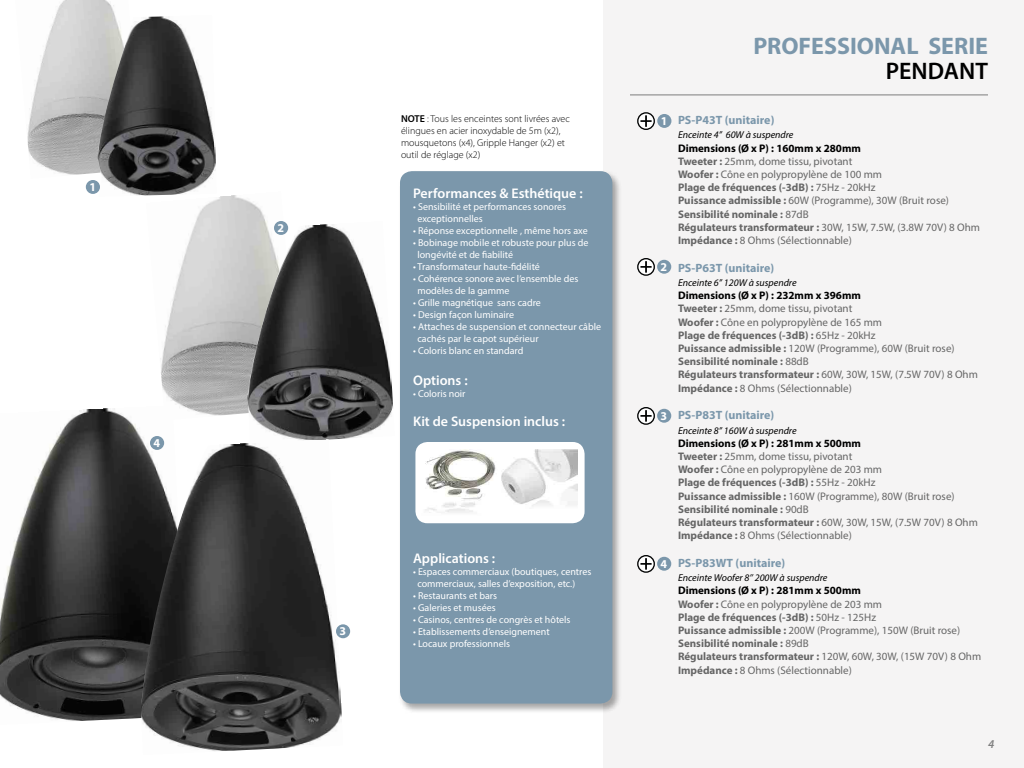
<style>
.page{position:relative;width:1024px;height:768px;background:#fff}
.page>*{position:absolute;margin:0;border:0;box-sizing:border-box;transform-origin:0 0}
.t1{font:700 24px "Myriad Pro";color:#7b97ab}
.t2{font:600 24px "Myriad Pro";color:#000}
.t3{font:600 14px "Myriad Pro";color:#fff}
.t4{font:700 12px "Myriad Pro";color:#7b97ab}
.t5{font:700 12px "Myriad Pro";color:#fff}
.t6{font:italic 600 12px "Myriad Pro";color:#808080}
.t7{font:11px/13.2px "Myriad Pro";color:#666}
.t8{font:10px/12px "Myriad Pro";color:#fff}
.t9{font:300 10px/12px "Myriad Pro";color:#000}
.t10{font:italic 10px "Myriad Pro";color:#000}
.s1{font-weight:600}
.s2{font-weight:700;color:#000}
.s3{font-weight:700}
</style>
<div class="page">
<div style="left:603px;top:0;width:421px;height:768px;background:#f5f4f4"></div>
<hr style="left:630px;top:95px;width:358px;height:1px;background:#000">
<div style="left:657px;top:114px;width:14px;height:14px;background:#7b97ab;border-radius:50%"></div>
<div style="left:657px;top:260px;width:14px;height:14px;background:#7b97ab;border-radius:50%"></div>
<div style="left:657px;top:409px;width:14px;height:14px;background:#7b97ab;border-radius:50%"></div>
<div style="left:657px;top:557px;width:14px;height:14px;background:#7b97ab;border-radius:50%"></div>
<svg style="left:638px;top:113px;width:16px;height:16px"></svg>
<div style="left:637px;top:112px;width:18px;height:18px;border:1px solid #010202;border-radius:50%"></div>
<svg style="left:640px;top:115px;width:12px;height:12px"></svg>
<svg style="left:638px;top:259px;width:16px;height:16px"></svg>
<div style="left:637px;top:258px;width:18px;height:18px;border:1px solid #010202;border-radius:50%"></div>
<svg style="left:640px;top:261px;width:12px;height:12px"></svg>
<svg style="left:638px;top:408px;width:16px;height:16px"></svg>
<div style="left:637px;top:407px;width:18px;height:18px;border:1px solid #010202;border-radius:50%"></div>
<svg style="left:640px;top:410px;width:12px;height:12px"></svg>
<svg style="left:638px;top:556px;width:16px;height:16px"></svg>
<div style="left:637px;top:555px;width:18px;height:18px;border:1px solid #010202;border-radius:50%"></div>
<svg style="left:640px;top:558px;width:12px;height:12px"></svg>
<div style="left:398px;top:170px;width:224px;height:544px;background:#000;opacity:.34"></div>
<div style="left:400px;top:171px;width:212px;height:533px;background:#7b97ab;border-radius:12px"></div>
<div style="left:415px;top:442px;width:170px;height:81px;background:#fff;border-radius:12px"></div>
<img style="left:425px;top:449px;width:152px;height:64px">
<img style="left:27px;top:0;width:88px;height:175px">
<img style="left:160px;top:195px;width:106px;height:221px">
<img style="left:0;top:405px;width:188px;height:316px">
<img style="left:98px;top:15px;width:119px;height:182px">
<img style="left:247px;top:221px;width:146px;height:218px">
<img style="left:141px;top:439px;width:202px;height:312px">
<div style="left:86px;top:180px;width:14px;height:14px;background:#7b97ab;border-radius:50%"></div>
<div style="left:274px;top:221px;width:14px;height:14px;background:#7b97ab;border-radius:50%"></div>
<div style="left:336px;top:624px;width:14px;height:14px;background:#7b97ab;border-radius:50%"></div>
<div style="left:150px;top:436px;width:14px;height:14px;background:#7b97ab;border-radius:50%"></div>
<p class="t5" style="left:89px;top:179px;width:8px">1</p>
<p class="t5" style="left:154px;top:435px;width:8px">4</p>
<p class="t5" style="left:278px;top:220px;width:8px">2</p>
<p class="t5" style="left:340px;top:623px;width:8px">3</p>
<p class="t9" style="left:401px;top:113px;width:170px"><span class="s1">NOTE</span> : Tous les enceintes sont livrées avec élingues en acier inoxydable de 5m (x2), mousquetons (x4), Gripple Hanger (x2) et outil de réglage (x2)</p>
<p class="t3" style="left:413px;top:185px;width:171px">Performances &amp; Esthétique :</p>
<p class="t8" style="left:417px;top:201px;width:150px;text-indent:-4px">• Sensibilité et performances sonores exceptionnelles</p>
<p class="t8" style="left:413px;top:225px;width:176px">• Réponse exceptionnelle , même hors axe</p>
<p class="t8" style="left:417px;top:237px;width:173px;text-indent:-4px">• Bobinage mobile et robuste pour plus de longévité et de fiabilité</p>
<p class="t8" style="left:413px;top:261px;width:128px">• Transformateur haute-fidélité</p>
<p class="t8" style="left:417px;top:273px;width:162px;text-indent:-4px">• Cohérence sonore avec l’ensemble des modèles de la gamme</p>
<p class="t8" style="left:413px;top:297px;width:129px">• Grille magnétique sans cadre</p>
<p class="t8" style="left:413px;top:309px;width:102px">• Design façon luminaire</p>
<p class="t8" style="left:417px;top:321px;width:185px;text-indent:-4px">• Attaches de suspension et connecteur câble cachés par le capot supérieur</p>
<p class="t8" style="left:413px;top:345px;width:112px">• Coloris blanc en standard</p>
<p class="t3" style="left:413px;top:372px;width:56px">Options :</p>
<p class="t8" style="left:413px;top:388px;width:54px">• Coloris noir</p>
<p class="t3" style="left:413px;top:413px;width:154px">Kit de Suspension inclus :</p>
<p class="t3" style="left:413px;top:549px;width:84px">Applications :</p>
<p class="t8" style="left:417px;top:565px;width:176px;text-indent:-4px">• Espaces commerciaux (boutiques, centres commerciaux, salles d’exposition, etc.)</p>
<p class="t8" style="left:413px;top:589px;width:86px">• Restaurants et bars</p>
<p class="t8" style="left:413px;top:601px;width:84px">• Galeries et musées</p>
<p class="t8" style="left:413px;top:613px;width:159px">• Casinos, centres de congrès et hôtels</p>
<p class="t8" style="left:413px;top:625px;width:138px">• Etablissements d’enseignement</p>
<p class="t8" style="left:413px;top:637px;width:98px">• Locaux professionnels</p>
<h1 class="t1" style="left:753px;top:30px;width:236px">PROFESSIONAL SERIE</h1>
<h1 class="t2" style="left:886px;top:56px;width:104px">PENDANT</h1>
<p class="t5" style="left:661px;top:113px;width:8px">1</p>
<p class="t5" style="left:661px;top:259px;width:8px">2</p>
<p class="t5" style="left:661px;top:408px;width:8px">3</p>
<p class="t5" style="left:661px;top:556px;width:8px">4</p>
<p class="t4" style="left:678px;top:112px;width:98px">PS-P43T (unitaire)</p>
<p class="t10" style="left:678px;top:129px;width:117px">Enceinte 4’’ 60W à suspendre</p>
<p class="t7" style="left:678px;top:141px;width:304px"><span class="s2">Dimensions (Ø x P) : 160mm x 280mm<br></span><span class="s3">Tweeter :</span> 25mm, dome tissu, pivotant<br><span class="s3">Woofer :</span> Cône en polypropylène de 100 mm<br><span class="s3">Plage de fréquences (-3dB) :</span> 75Hz - 20kHz<br><span class="s3">Puissance admissible :</span> 60W (Programme), 30W (Bruit rose)<br><span class="s3">Sensibilité nominale :</span> 87dB<br><span class="s3">Régulateurs transformateur :</span> 30W, 15W, 7.5W, (3.8W 70V) 8 Ohm <span class="s3">Impédance :</span> 8 Ohms (Sélectionnable)</p>
<p class="t4" style="left:678px;top:260px;width:98px">PS-P63T (unitaire)</p>
<p class="t10" style="left:678px;top:276px;width:120px">Enceinte 6’’ 120W à suspendre</p>
<p class="t7" style="left:678px;top:289px;width:301px"><span class="s2">Dimensions (Ø x P) : 232mm x 396mm<br></span><span class="s3">Tweeter :</span> 25mm, dome tissu, pivotant<br><span class="s3">Woofer :</span> Cône en polypropylène de 165 mm<br><span class="s3">Plage de fréquences (-3dB) :</span> 65Hz - 20kHz<br><span class="s3">Puissance admissible :</span> 120W (Programme), 60W (Bruit rose)<br><span class="s3">Sensibilité nominale :</span> 88dB<br><span class="s3">Régulateurs transformateur :</span> 60W, 30W, 15W, (7.5W 70V) 8 Ohm <span class="s3">Impédance :</span> 8 Ohms (Sélectionnable)</p>
<p class="t4" style="left:678px;top:407px;width:98px">PS-P83T (unitaire)</p>
<p class="t10" style="left:678px;top:424px;width:120px">Enceinte 8’’ 160W à suspendre</p>
<p class="t7" style="left:678px;top:436px;width:301px"><span class="s2">Dimensions (Ø x P) : 281mm x 500mm<br></span><span class="s3">Tweeter :</span> 25mm, dome tissu, pivotant<br><span class="s3">Woofer :</span> Cône en polypropylène de 203 mm<br><span class="s3">Plage de fréquences (-3dB) :</span> 55Hz - 20kHz<br><span class="s3">Puissance admissible :</span> 160W (Programme), 80W (Bruit rose)<br><span class="s3">Sensibilité nominale :</span> 90dB<br><span class="s3">Régulateurs transformateur :</span> 60W, 30W, 15W, (7.5W 70V) 8 Ohm <span class="s3">Impédance :</span> 8 Ohms (Sélectionnable)</p>
<p class="t4" style="left:678px;top:555px;width:109px">PS-P83WT (unitaire)</p>
<p class="t10" style="left:678px;top:572px;width:151px">Enceinte Woofer 8’’ 200W à suspendre</p>
<p class="t7" style="left:678px;top:584px;width:305px"><span class="s2">Dimensions (Ø x P) : 281mm x 500mm<br></span><span class="s3">Woofer :</span> Cône en polypropylène de 203 mm<br><span class="s3">Plage de fréquences (-3dB) :</span> 50Hz - 125Hz<br><span class="s3">Puissance admissible :</span> 200W (Programme), 150W (Bruit rose)<br><span class="s3">Sensibilité nominale :</span> 89dB<br><span class="s3">Régulateurs transformateur :</span> 120W, 60W, 30W, (15W 70V) 8 Ohm <span class="s3">Impédance :</span> 8 Ohms (Sélectionnable)</p>
<p class="t6" style="left:988px;top:736px;width:8px">4</p>
</div>
